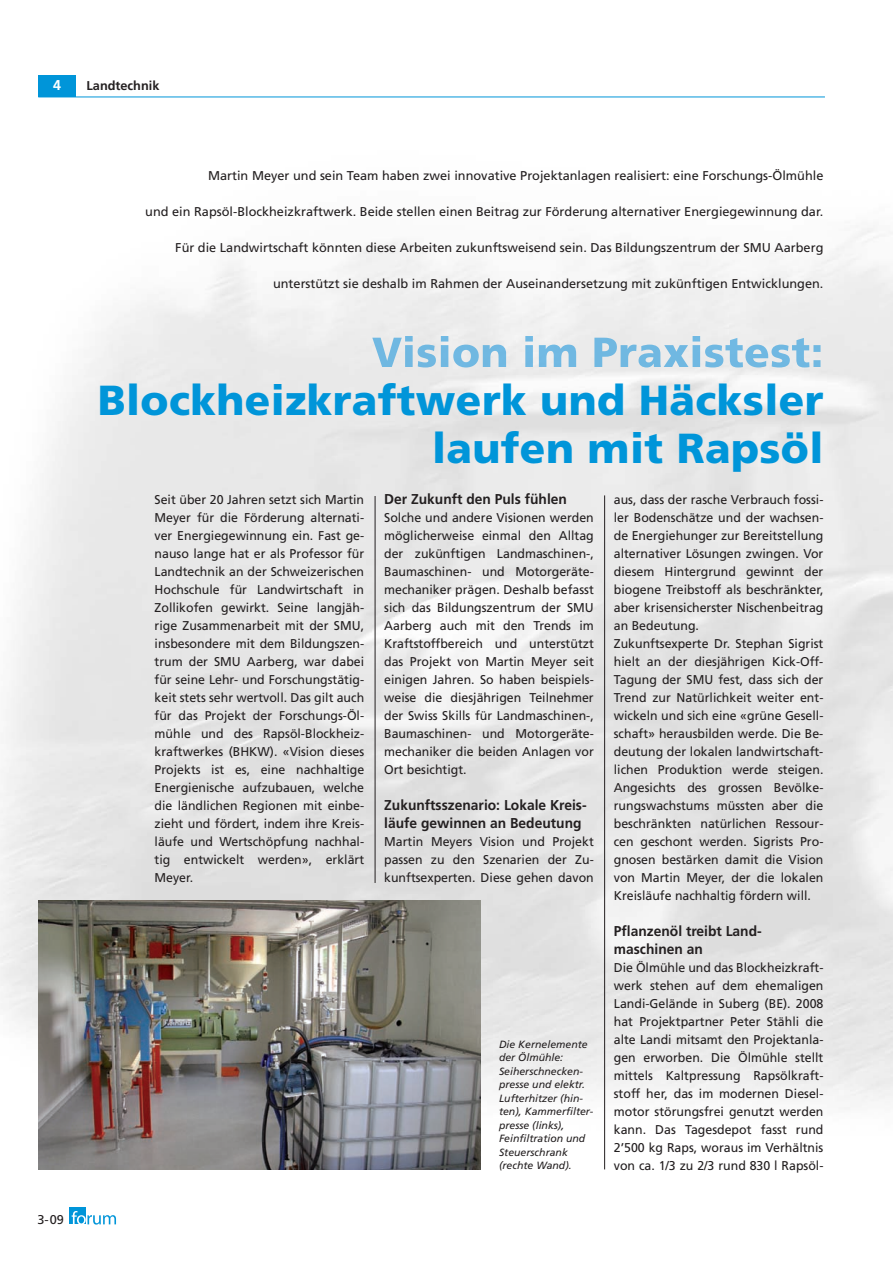
<style>
.page{position:relative;width:893px;height:1263px;background:#fff}
.page>*{position:absolute;margin:0;border:0;box-sizing:border-box;transform-origin:0 0}
.t1{font:900 42px/48px "Frutiger";letter-spacing:.01em;color:#0095d9;text-align:right}
.t2{font:700 14.25px/18px "Frutiger";color:#231f20}
.t3{font:700 14.25px "Frutiger";color:#fff}
.t4{font:12.75px/18px "Frutiger";color:#231f20;text-align:justify}
.t5{font:700 12.75px "Frutiger";color:#231f20}
.t6{font:italic 10.5px/13.5px "Frutiger";color:#231f20}
</style>
<div class="page">
<img style="left:0;top:96px;width:893px;height:1128px">
<div style="left:38px;top:75px;width:38px;height:22px;background:#0095d9"></div>
<hr style="left:38px;top:97px;width:787px;height:1px;background:#0095d9">
<img style="left:372px;top:336px;width:437px;height:31px">
<div style="left:69px;top:1207px;width:17px;height:17px;background:#0095d9"></div>
<svg style="left:72px;top:1211px;width:44px;height:14px"></svg>
<hr style="left:604px;top:495px;width:1px;height:674px;background:#231f20">
<hr style="left:375px;top:496px;width:1px;height:387px;background:#231f20">
<img style="left:38px;top:901px;width:442px;height:268px">
<p class="t3" style="left:53px;top:77px;width:9px">4</p>
<p class="t5" style="left:87px;top:78px;width:74px">Landtechnik</p>
<p class="t4" style="left:208px;top:167px;width:617px">Martin Meyer und sein Team haben zwei innovative Projektanlagen realisiert: eine Forschungs-Ölmühle</p>
<p class="t4" style="left:145px;top:203px;width:680px">und ein Rapsöl-Blockheizkraftwerk. Beide stellen einen Beitrag zur Förderung alternativer Energiegewinnung dar.</p>
<p class="t4" style="left:175px;top:239px;width:650px">Für die Landwirtschaft könnten diese Arbeiten zukunftsweisend sein. Das Bildungszentrum der SMU Aarberg</p>
<p class="t4" style="left:273px;top:275px;width:552px">unterstützt sie deshalb im Rahmen der Auseinandersetzung mit zukünftigen Entwicklungen.</p>
<h1 class="t1" style="left:98px;top:381px;width:727px">Blockheizkraftwerk und Häcksler laufen mit Rapsöl</h1>
<p class="t4" style="left:37px;top:1211px;width:28px">3-09</p>
<p class="t4" style="left:155px;top:491px;width:211px">Seit über 20 Jahren setzt sich Martin Meyer für die Förderung alternati&shy;ver Energiegewinnung ein. Fast ge&shy;nauso lange hat er als Professor für Landtechnik an der Schweizerischen Hochschule für Landwirtschaft in Zollikofen gewirkt. Seine langjäh&shy;rige Zusammenarbeit mit der SMU, insbesondere mit dem Bildungszen&shy;trum der SMU Aarberg, war dabei für seine Lehr- und Forschungstätig&shy;keit stets sehr wertvoll. Das gilt auch für das Projekt der Forschungs-Öl&shy;mühle und des Rapsöl-Blockheiz&shy;kraftwerkes (BHKW). «Vision dieses Projekts ist es, eine nachhaltige Energienische aufzubauen, welche die ländlichen Regionen mit einbe&shy;zieht und fördert, indem ihre Kreis&shy;läufe und Wertschöpfung nachhal&shy;tig entwickelt werden», erklärt Meyer.</p>
<p class="t2" style="left:384px;top:490px;width:184px">Der Zukunft den Puls fühlen</p>
<p class="t4" style="left:384px;top:509px;width:211px">Solche und andere Visionen werden möglicherweise einmal den Alltag der zukünftigen Landmaschinen-, Baumaschinen- und Motorgeräte&shy;mechaniker prägen. Deshalb befasst sich das Bildungszentrum der SMU Aarberg auch mit den Trends im Kraftstoffbereich und unterstützt das Projekt von Martin Meyer seit einigen Jahren. So haben beispiels&shy;weise die diesjährigen Teilnehmer der Swiss Skills für Landmaschinen-, Baumaschinen- und Motorgeräte&shy;mechaniker die beiden Anlagen vor Ort besichtigt.</p>
<p class="t2" style="left:384px;top:796px;width:204px">Zukunftsszenario: Lokale Kreis&shy;läufe gewinnen an Bedeutung</p>
<p class="t4" style="left:384px;top:833px;width:211px">Martin Meyers Vision und Projekt passen zu den Szenarien der Zu&shy;kunftsexperten. Diese gehen davon</p>
<p class="t6" style="left:499px;top:1037px;width:96px">Die Kernelemente der Ölmühle:<br>Seiherschnecken&shy;presse und elektr.<br>Lufterhitzer (hin&shy;ten), Kammerfilter&shy;presse (links),<br>Feinfiltration und<br>Steuerschrank (rechte Wand).</p>
<p class="t4" style="left:614px;top:491px;width:211px;text-align:left">aus, dass der rasche Verbrauch fossi&shy;ler Bodenschätze und der wachsen&shy;de Energiehunger zur Bereitstellung alternativer Lösungen zwingen. Vor diesem Hintergrund gewinnt der biogene Treibstoff als beschränkter, aber krisensicherster Nischenbeitrag an Bedeutung.<br>Zukunftsexperte Dr. Stephan Sigrist hielt an der diesjährigen Kick-Off-Tagung der SMU fest, dass sich der Trend zur Natürlichkeit weiter ent&shy;wickeln und sich eine «grüne Gesell&shy;schaft» herausbilden werde. Die Be&shy;deutung der lokalen landwirtschaft&shy;lichen Produktion werde steigen.<br>Angesichts des grossen Bevölke&shy;rungswachstums müssten aber die beschränkten natürlichen Ressour&shy;cen geschont werden. Sigrists Pro&shy;gnosen bestärken damit die Vision von Martin Meyer, der die lokalen Kreisläufe nachhaltig fördern will.</p>
<p class="t2" style="left:614px;top:922px;width:149px">Pflanzenöl treibt Land&shy;maschinen an</p>
<p class="t4" style="left:614px;top:959px;width:211px">Die Ölmühle und das Blockheizkraft&shy;werk stehen auf dem ehemaligen Landi-Gelände in Suberg (BE). 2008 hat Projektpartner Peter Stähli die alte Landi mitsamt den Projektanla&shy;gen erworben. Die Ölmühle stellt mittels Kaltpressung Rapsölkraft&shy;stoff her, das im modernen Diesel&shy;motor störungsfrei genutzt werden kann. Das Tagesdepot fasst rund 2’500 kg Raps, woraus im Verhältnis von ca. 1/3 zu 2/3 rund 830 l Rapsöl-</p>
</div>
